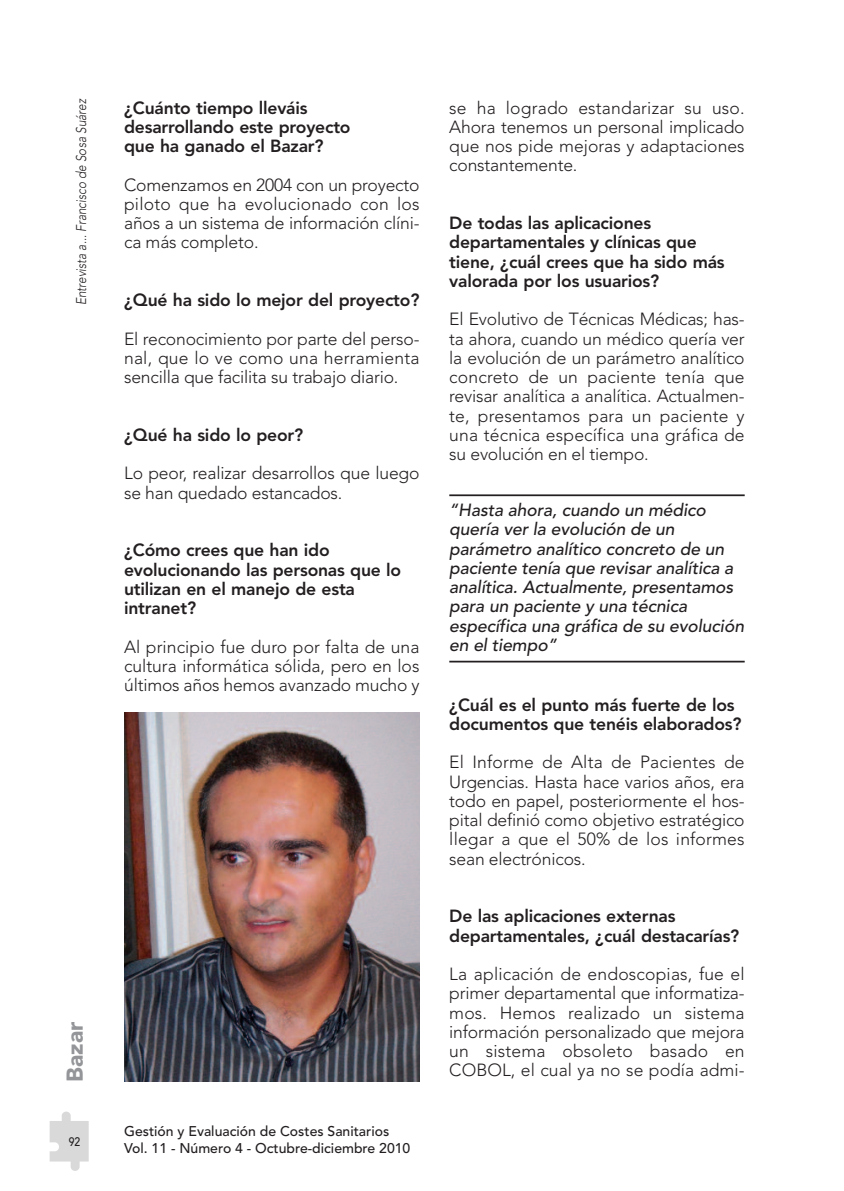
<style>
.page{position:relative;width:844px;height:1191px;background:#fff}
.page>*{position:absolute;margin:0;border:0;box-sizing:border-box;transform-origin:0 0}
.t1{font:900 22.75px "Avenir";color:#939598}
.t2{font:300 17.5px/19.2px "Avenir";letter-spacing:-.01em;color:#231f20;text-align:justify}
.t3{font:800 17.5px/19.2px "Avenir";letter-spacing:-.01em;color:#231f20}
.t4{font:italic 500 17.5px/19.2px "Avenir";letter-spacing:-.005em;color:#231f20}
.t5{font:500 14px/17.5px "Avenir";color:#231f20}
.t6{font:italic 300 14px "Avenir";color:#231f20;scale:.85 1}
.t7{font:500 12.25px "Avenir";color:#231f20;scale:.85 1}
</style>
<div class="page">
<svg style="left:50px;top:1111px;width:39px;height:59px"></svg>
<hr style="left:449px;top:494px;width:295px;height:2px;background:#231f20">
<hr style="left:449px;top:660px;width:295px;height:2px;background:#231f20">
<img style="left:124px;top:713px;width:295px;height:368px">
<p class="t6" style="left:76px;top:305px;width:244px;rotate:-90deg">Entrevista a... Francisco de Sosa Suárez</p>
<h1 class="t1" style="left:66px;top:1081px;width:61px;rotate:-90deg">Bazar</h1>
<p class="t7" style="left:69px;top:1136px;width:15px">92</p>
<p class="t3" style="left:124px;top:99px;width:228px">¿Cuánto tiempo lleváis desarrollando este proyecto que ha ganado el Bazar?</p>
<p class="t2" style="left:124px;top:176px;width:297px">Comenzamos en 2004 con un proyecto piloto que ha evolucionado con los años a un sistema de información clíni&shy;ca más completo.</p>
<p class="t3" style="left:124px;top:292px;width:297px">¿Qué ha sido lo mejor del proyecto?</p>
<p class="t2" style="left:124px;top:330px;width:297px">El reconocimiento por parte del perso&shy;nal, que lo ve como una herramienta sencilla que facilita su trabajo diario.</p>
<p class="t3" style="left:124px;top:427px;width:181px">¿Qué ha sido lo peor?</p>
<p class="t2" style="left:124px;top:465px;width:297px">Lo peor, realizar desarrollos que luego se han quedado estancados.</p>
<p class="t3" style="left:124px;top:542px;width:278px">¿Cómo crees que han ido evolucionando las personas que lo utilizan en el manejo de esta intranet?</p>
<p class="t2" style="left:124px;top:638px;width:297px">Al principio fue duro por falta de una cultura informática sólida, pero en los últimos años hemos avanzado mucho y</p>
<p class="t5" style="left:124px;top:1123px;width:288px">Gestión y Evaluación de Costes Sanitarios<br>Vol. 11 - Número 4 - Octubre-diciembre 2010</p>
<p class="t2" style="left:449px;top:99px;width:297px">se ha logrado estandarizar su uso.<br>Ahora tenemos un personal implicado que nos pide mejoras y adaptaciones constantemente.</p>
<p class="t3" style="left:449px;top:215px;width:277px">De todas las aplicaciones departamentales y clínicas que tiene, ¿cuál crees que ha sido más valorada por los usuarios?</p>
<p class="t2" style="left:449px;top:311px;width:297px">El Evolutivo de Técnicas Médicas; has&shy;ta ahora, cuando un médico quería ver la evolución de un parámetro analítico concreto de un paciente tenía que revisar analítica a analítica. Actualmen&shy;te, presentamos para un paciente y una técnica específica una gráfica de su evolución en el tiempo.</p>
<p class="t4" style="left:449px;top:502px;width:296px">“Hasta ahora, cuando un médico quería ver la evolución de un parámetro analítico concreto de un paciente tenía que revisar analítica a analítica. Actualmente, presentamos para un paciente y una técnica específica una gráfica de su evolución en el tiempo”</p>
<p class="t3" style="left:449px;top:696px;width:293px">¿Cuál es el punto más fuerte de los documentos que tenéis elaborados?</p>
<p class="t2" style="left:449px;top:754px;width:297px">El Informe de Alta de Pacientes de Urgencias. Hasta hace varios años, era todo en papel, posteriormente el hos&shy;pital definió como objetivo estratégico llegar a que el 50% de los informes sean electrónicos.</p>
<p class="t3" style="left:449px;top:908px;width:291px">De las aplicaciones externas departamentales, ¿cuál destacarías?</p>
<p class="t2" style="left:449px;top:966px;width:297px">La aplicación de endoscopias, fue el primer departamental que informatiza&shy;mos. Hemos realizado un sistema información personalizado que mejora un sistema obsoleto basado en COBOL, el cual ya no se podía admi-</p>
</div>
